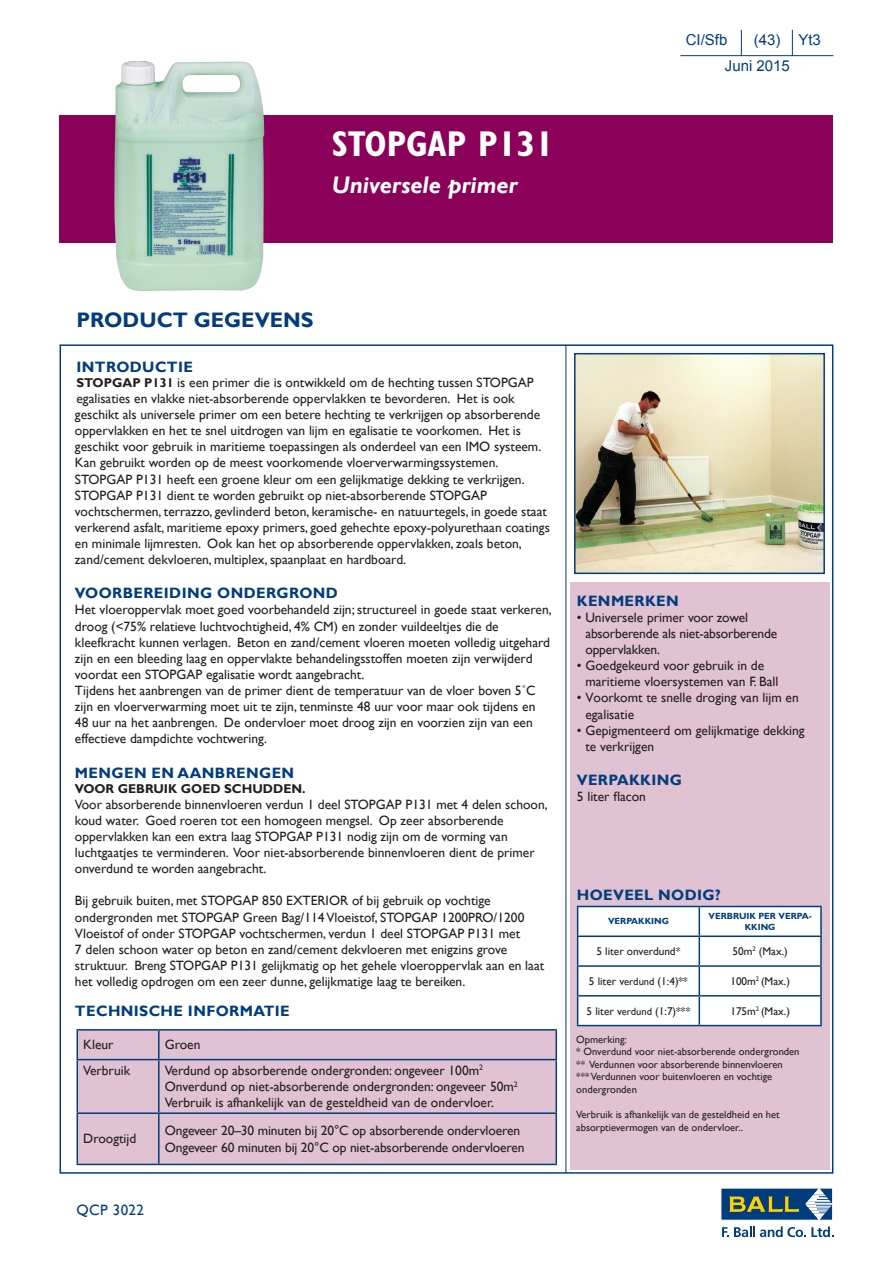
<style>
.page{position:relative;width:893px;height:1263px;background:#fff}
.page>*{position:absolute;margin:0;border:0;box-sizing:border-box;transform-origin:0 0}
.t1{font:700 condensed 36px "Gill Sans MT Std";color:#fff}
.t2{font:italic 700 24px "Gill Sans";color:#fff}
.t3{font:700 21px "Gill Sans";color:#013d7d}
.t4{font:700 15px "Gill Sans";letter-spacing:.025em;color:#013d7d}
.t5{font:15px "Arial";color:#013d7d}
.t6{font:15px "Gill Sans";letter-spacing:.025em;color:#013d7d}
.t7{font:13.5px/16.2px "Gill Sans";color:#231f20}
.t8{font:700 12.75px "Gill Sans";color:#231f20}
.t9{font:11.25px "Gill Sans";color:#231f20}
.t10{font:10.5px/12.6px "Gill Sans";color:#231f20}
.t11{font:700 9px/10.8px "Gill Sans MT Std";color:#013d7d;text-align:center}
.s1{font-weight:700;font-size:12.75px}
.s2{font-size:10.5px}
</style>
<div class="page">
<img style="left:577px;top:356px;width:245px;height:215px">
<div style="left:570px;top:582px;width:259px;height:587px;background:#e0c2d3"></div>
<hr style="left:680px;top:55px;width:153px;height:1px;background:#013d7d">
<svg style="left:741px;top:30px;width:1px;height:26px"></svg>
<svg style="left:792px;top:30px;width:1px;height:25px"></svg>
<div style="left:60px;top:115px;width:773px;height:127px;background:#8b0159"></div>
<hr style="left:566px;top:346px;width:1px;height:827px;background:#013d7d">
<div style="left:574px;top:353px;width:251px;height:221px;border:2px solid #013d7d"></div>
<hr style="left:699px;top:906px;width:123px;height:1px;background:#013d7d">
<hr style="left:820px;top:907px;width:2px;height:28px;background:#013d7d">
<hr style="left:699px;top:935px;width:123px;height:2px;background:#013d7d">
<hr style="left:820px;top:937px;width:2px;height:28px;background:#013d7d">
<hr style="left:699px;top:965px;width:123px;height:2px;background:#013d7d">
<hr style="left:820px;top:967px;width:2px;height:28px;background:#013d7d">
<hr style="left:699px;top:995px;width:123px;height:1px;background:#013d7d">
<svg style="left:577px;top:906px;width:244px;height:119px;background:#eef2f6"></svg>
<hr style="left:820px;top:996px;width:2px;height:29px;background:#013d7d">
<hr style="left:577px;top:1025px;width:122px;height:1px;background:#013d7d">
<hr style="left:699px;top:1025px;width:123px;height:1px;background:#013d7d">
<div style="left:78px;top:1030px;width:478px;height:134px;background:#e0c2d3"></div>
<hr style="left:77px;top:1029px;width:82px;height:1px;background:#013d7d">
<svg style="left:77px;top:1030px;width:1px;height:29px"></svg>
<hr style="left:159px;top:1029px;width:398px;height:1px;background:#013d7d">
<hr style="left:158px;top:1030px;width:2px;height:29px;background:#013d7d">
<svg style="left:556px;top:1030px;width:1px;height:29px"></svg>
<hr style="left:77px;top:1059px;width:82px;height:1px;background:#013d7d">
<hr style="left:77px;top:1060px;width:1px;height:52px;background:#013d7d">
<hr style="left:159px;top:1059px;width:398px;height:1px;background:#013d7d">
<hr style="left:158px;top:1060px;width:2px;height:52px;background:#013d7d">
<hr style="left:556px;top:1060px;width:1px;height:52px;background:#013d7d">
<hr style="left:77px;top:1112px;width:82px;height:2px;background:#013d7d">
<hr style="left:77px;top:1114px;width:1px;height:50px;background:#013d7d">
<hr style="left:159px;top:1112px;width:398px;height:2px;background:#013d7d">
<hr style="left:158px;top:1114px;width:2px;height:50px;background:#013d7d">
<hr style="left:556px;top:1114px;width:1px;height:50px;background:#013d7d">
<hr style="left:77px;top:1164px;width:82px;height:1px;background:#013d7d">
<hr style="left:159px;top:1164px;width:398px;height:1px;background:#013d7d">
<svg style="left:722px;top:1226px;width:111px;height:11px"></svg>
<div style="left:721px;top:1188px;width:112px;height:32px;background:#013d7d"></div>
<svg style="left:729px;top:1196px;width:70px;height:16px"></svg>
<svg style="left:805px;top:1188px;width:28px;height:32px"></svg>
<img style="left:114px;top:61px;width:150px;height:230px">
<p class="t1" style="left:332px;top:123px;width:224px">STOPGAP P131</p>
<p class="t2" style="left:332px;top:171px;width:187px">Universele primer</p>
<p class="t5" style="left:686px;top:30px;width:43px">CI/Sfb</p>
<p class="t5" style="left:754px;top:30px;width:28px">(43)</p>
<p class="t5" style="left:798px;top:30px;width:24px">Yt3</p>
<p class="t5" style="left:725px;top:56px;width:67px">Juni 2015</p>
<p class="t3" style="left:77px;top:307px;width:238px">PRODUCT GEGEVENS</p>
<p class="t4" style="left:77px;top:358px;width:118px">INTRODUCTIE</p>
<p class="t7" style="left:75px;top:374px;width:468px"><span class="s1">STOPGAP P131</span> is een primer die is ontwikkeld om de hechting tussen STOPGAP egalisaties en vlakke niet-absorberende oppervlakken te bevorderen. Het is ook geschikt als universele primer om een betere hechting te verkrijgen op absorberende oppervlakken en het te snel uitdrogen van lijm en egalisatie te voorkomen. Het is geschikt voor gebruik in maritieme toepassingen als onderdeel van een IMO systeem.</p>
<p class="t7" style="left:75px;top:455px;width:451px">Kan gebruikt worden op de meest voorkomende vloerverwarmingssystemen.<br>STOPGAP P131 heeft een groene kleur om een gelijkmatige dekking te verkrijgen.</p>
<p class="t7" style="left:75px;top:487px;width:476px">STOPGAP P131 dient te worden gebruikt op niet-absorberende STOPGAP vochtschermen, terrazzo, gevlinderd beton, keramische- en natuurtegels, in goede staat verkerend asfalt, maritieme epoxy primers, goed gehechte epoxy-polyurethaan coatings en minimale lijmresten. Ook kan het op absorberende oppervlakken, zoals beton, zand/cement dekvloeren, multiplex, spaanplaat en hardboard.</p>
<p class="t4" style="left:75px;top:584px;width:264px">VOORBEREIDING ONDERGROND</p>
<p class="t7" style="left:75px;top:602px;width:478px">Het vloeroppervlak moet goed voorbehandeld zijn; structureel in goede staat verkeren, droog (&lt;75% relatieve luchtvochtigheid, 4% CM) en zonder vuildeeltjes die de kleefkracht kunnen verlagen. Beton en zand/cement vloeren moeten volledig uitgehard zijn en een bleeding laag en oppervlakte behandelingsstoffen moeten zijn verwijderd voordat een STOPGAP egalisatie wordt aangebracht.</p>
<p class="t7" style="left:75px;top:683px;width:462px">Tijdens het aanbrengen van de primer dient de temperatuur van de vloer boven 5˚C zijn en vloerverwarming moet uit te zijn, tenminste 48 uur voor maar ook tijdens en 48 uur na het aanbrengen. De ondervloer moet droog zijn en voorzien zijn van een effectieve dampdichte vochtwering.</p>
<p class="t4" style="left:75px;top:763px;width:221px">MENGEN EN AANBRENGEN</p>
<p class="t8" style="left:75px;top:780px;width:232px">VOOR GEBRUIK GOED SCHUDDEN.</p>
<p class="t7" style="left:75px;top:796px;width:474px">Voor absorberende binnenvloeren verdun 1 deel STOPGAP P131 met 4 delen schoon, koud water. Goed roeren tot een homogeen mengsel. Op zeer absorberende oppervlakken kan een extra laag STOPGAP P131 nodig zijn om de vorming van luchtgaatjes te verminderen. Voor niet-absorberende binnenvloeren dient de primer onverdund te worden aangebracht.</p>
<p class="t7" style="left:75px;top:893px;width:471px">Bij gebruik buiten, met STOPGAP 850 EXTERIOR of bij gebruik op vochtige ondergronden met STOPGAP Green Bag/114 Vloeistof, STOPGAP 1200PRO/1200<br>Vloeistof of onder STOPGAP vochtschermen, verdun 1 deel STOPGAP P131 met<br>7 delen schoon water op beton en zand/cement dekvloeren met enigzins grove struktuur. Breng STOPGAP P131 gelijkmatig op het gehele vloeroppervlak aan en laat het volledig opdrogen om een zeer dunne, gelijkmatige laag te bereiken.</p>
<p class="t4" style="left:75px;top:1002px;width:216px">TECHNISCHE INFORMATIE</p>
<p class="t7" style="left:83px;top:1037px;width:32px">Kleur</p>
<p class="t7" style="left:165px;top:1037px;width:37px">Groen</p>
<p class="t7" style="left:83px;top:1062px;width:48px">Verbruik</p>
<p class="t7" style="left:165px;top:1062px;width:320px">Verdund op absorberende ondergronden: ongeveer 100m<sup>2</sup></p>
<p class="t7" style="left:165px;top:1079px;width:355px">Onverdund op niet-absorberende ondergronden: ongeveer 50m<sup>2</sup></p>
<p class="t7" style="left:165px;top:1095px;width:331px">Verbruik is afhankelijk van de gesteldheid van de ondervloer.</p>
<p class="t7" style="left:83px;top:1131px;width:55px">Droogtijd</p>
<p class="t7" style="left:165px;top:1123px;width:357px">Ongeveer 20–30 minuten bij 20°C op absorberende ondervloeren</p>
<p class="t7" style="left:165px;top:1139px;width:361px">Ongeveer 60 minuten bij 20°C op niet-absorberende ondervloeren</p>
<p class="t6" style="left:77px;top:1201px;width:69px">QCP 3022</p>
<p class="t4" style="left:577px;top:592px;width:103px">KENMERKEN</p>
<p class="t7" style="left:577px;top:609px;width:173px">• Universele primer voor zowel</p>
<p class="t7" style="left:585px;top:625px;width:193px">absorberende als niet-absorberende oppervlakken.</p>
<p class="t7" style="left:577px;top:658px;width:189px">• Goedgekeurd voor gebruik in de</p>
<p class="t7" style="left:585px;top:674px;width:195px">maritieme vloersystemen van F. Ball</p>
<p class="t7" style="left:577px;top:690px;width:223px">• Voorkomt te snelle droging van lijm en</p>
<p class="t7" style="left:585px;top:706px;width:50px">egalisatie</p>
<p class="t7" style="left:577px;top:722px;width:229px">• Gepigmenteerd om gelijkmatige dekking</p>
<p class="t7" style="left:585px;top:738px;width:70px">te verkrijgen</p>
<p class="t4" style="left:577px;top:771px;width:107px">VERPAKKING</p>
<p class="t7" style="left:577px;top:789px;width:71px">5 liter flacon</p>
<p class="t4" style="left:577px;top:886px;width:145px">HOEVEEL NODIG?</p>
<p class="t11" style="left:608px;top:916px;width:62px">VERPAKKING</p>
<p class="t11" style="left:709px;top:910px;width:105px">VERBRUIK PER VERPA-<br>KKING</p>
<p class="t9" style="left:597px;top:945px;width:85px">5 liter onverdund*</p>
<p class="t9" style="left:732px;top:945px;width:57px">50m<sup>2</sup> (Max.)</p>
<p class="t9" style="left:589px;top:974px;width:101px">5 liter v<span class="s2">erdund</span> (1:4)**</p>
<p class="t9" style="left:730px;top:974px;width:61px">100m<sup>2</sup> (Max.)</p>
<p class="t9" style="left:587px;top:1004px;width:105px">5 liter v<span class="s2">erdund</span> (1:7)***</p>
<p class="t9" style="left:730px;top:1004px;width:61px">175m<sup>2</sup> (Max.)</p>
<p class="t10" style="left:576px;top:1033px;width:52px">Opmerking:</p>
<p class="t10" style="left:576px;top:1045px;width:225px">* Onverdund voor niet-absorberende ondergronden</p>
<p class="t10" style="left:576px;top:1058px;width:208px">** Verdunnen voor absorberende binnenvloeren</p>
<p class="t10" style="left:576px;top:1071px;width:197px">*** Verdunnen voor buitenvloeren en vochtige ondergronden</p>
<p class="t10" style="left:576px;top:1108px;width:205px">Verbruik is afhankelijk van de gesteldheid en het absorptievermogen van de ondervloer..</p>
</div>
